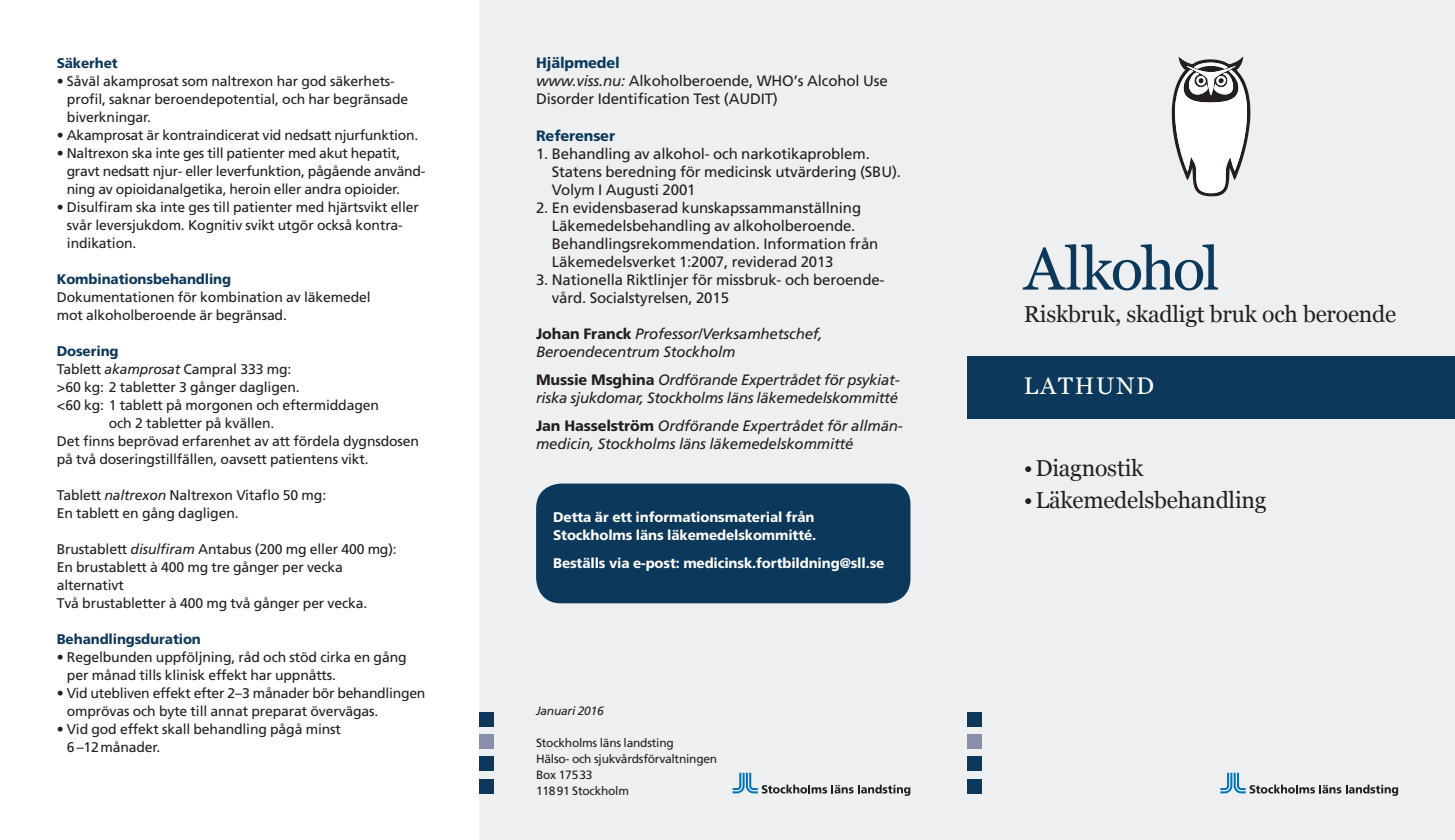
<style>
.page{position:relative;width:1455px;height:840px;background:#fff}
.page>*{position:absolute;margin:0;border:0;box-sizing:border-box;transform-origin:0 0}
.Rubrik{font:60px "Georgia";letter-spacing:-.04em;color:#0c385b}
.t1{font:24px "Georgia";letter-spacing:.075em;color:#fff}
.t2{font:23px "Georgia";letter-spacing:-.01em;color:#231f20}
.Brödtext_Frutiger{font:15px/18px "Frutiger SLL";letter-spacing:-.01em;color:#231f20}
.Brödtext_Frutiger-2{font:italic 15px/18px "Frutiger SLL";letter-spacing:-.01em;color:#231f20}
.Mellanrubrik_x{font:800 15px "Frutiger SLL";letter-spacing:-.01em;color:#0c385b}
.Brödtext_Frutiger-3{font:800 15px "Frutiger SLL";letter-spacing:-.01em;color:#0c385b}
.Brödtext_Frutiger-4{font:14px/18px "Frutiger SLL";letter-spacing:-.01em;color:#231f20}
.Brödtext_Frutiger-5{font:800 14px "Frutiger SLL";letter-spacing:-.01em;color:#fff}
.Mellanrubrik_x-2{font:800 14px "Frutiger SLL";letter-spacing:-.01em;color:#0c385b}
.Brödtext_Frutiger-6{font:12px "Frutiger SLL";letter-spacing:-.02em;color:#231f20}
.Brödtext_Frutiger-7{font:italic 12px "Frutiger SLL";letter-spacing:-.02em;color:#231f20}
.s1{font-style:italic}
.s2{font-weight:800;font-style:normal}
</style>
<div class="page">
<div style="left:479px;top:0;width:975px;height:839px;background:#edeff0"></div>
<div style="left:967px;top:711px;width:14px;height:15px;background:#0c385b"></div>
<div style="left:967px;top:734px;width:14px;height:14px;background:#898fab"></div>
<div style="left:967px;top:756px;width:14px;height:14px;background:#0c385b"></div>
<div style="left:967px;top:778px;width:14px;height:15px;background:#0c385b"></div>
<svg style="left:1171px;top:57px;width:79px;height:139px"></svg>
<div style="left:967px;top:356px;width:487px;height:62px;background:#0c385b"></div>
<svg style="left:732px;top:772px;width:178px;height:23px"></svg>
<div style="left:479px;top:711px;width:15px;height:15px;background:#0c385b"></div>
<div style="left:479px;top:734px;width:15px;height:14px;background:#898fab"></div>
<div style="left:479px;top:756px;width:15px;height:14px;background:#0c385b"></div>
<div style="left:479px;top:778px;width:15px;height:15px;background:#0c385b"></div>
<div style="left:536px;top:483px;width:374px;height:120px;background:#0c385b"></div>
<svg style="left:1220px;top:772px;width:177px;height:23px"></svg>
<p class="Mellanrubrik_x-2" style="left:57px;top:54px;width:63px">Säkerhet</p>
<p class="Brödtext_Frutiger-4" style="left:67px;top:72px;width:343px;text-indent:-10px">• Såväl akamprosat som naltrexon har god säkerhets&shy;profil, saknar beroendepotential, och har begränsade biverkningar.</p>
<p class="Brödtext_Frutiger-4" style="left:57px;top:126px;width:363px">• Akamprosat är kontraindicerat vid nedsatt njurfunktion.</p>
<p class="Brödtext_Frutiger-4" style="left:67px;top:144px;width:360px;text-indent:-10px">• Naltrexon ska inte ges till patienter med akut hepatit, gravt nedsatt njur- eller leverfunktion, pågående använd&shy;ning av opioidanalgetika, heroin eller andra opioider.</p>
<p class="Brödtext_Frutiger-4" style="left:67px;top:198px;width:353px;text-indent:-10px">• Disulfiram ska inte ges till patienter med hjärtsvikt eller svår leversjukdom. Kognitiv svikt utgör också kontra&shy;indikation.</p>
<p class="Mellanrubrik_x-2" style="left:57px;top:270px;width:176px">Kombinationsbehandling</p>
<p class="Brödtext_Frutiger-4" style="left:57px;top:288px;width:315px">Dokumentationen för kombination av läkemedel</p>
<p class="Brödtext_Frutiger-4" style="left:57px;top:306px;width:232px">mot alkoholberoende är begränsad.</p>
<p class="Mellanrubrik_x-2" style="left:57px;top:342px;width:63px">Dosering</p>
<p class="Brödtext_Frutiger-4" style="left:57px;top:360px;width:236px">Tablett <span class="s1">akamprosat</span> Campral 333 mg:</p>
<p class="Brödtext_Frutiger-4" style="left:57px;top:378px;width:244px">&gt;60 kg: 2 tabletter 3 gånger dagligen.</p>
<p class="Brödtext_Frutiger-4" style="left:57px;top:396px;width:324px">&lt;60 kg: 1 tablett på morgonen och eftermiddagen</p>
<p class="Brödtext_Frutiger-4" style="left:109px;top:414px;width:167px">och 2 tabletter på kvällen.</p>
<p class="Brödtext_Frutiger-4" style="left:57px;top:432px;width:364px">Det finns beprövad erfarenhet av att fördela dygnsdosen på två doseringstillfällen, oavsett patientens vikt.</p>
<p class="Brödtext_Frutiger-4" style="left:57px;top:486px;width:271px">Tablett <span class="s1">naltrexon</span> Naltrexon Vitaflo 50 mg:</p>
<p class="Brödtext_Frutiger-4" style="left:57px;top:504px;width:183px">En tablett en gång dagligen.</p>
<p class="Brödtext_Frutiger-4" style="left:57px;top:540px;width:341px">Brustablett <span class="s1">disulfiram</span> Antabus (200 mg eller 400 mg):</p>
<p class="Brödtext_Frutiger-4" style="left:57px;top:558px;width:288px">En brustablett à 400 mg tre gånger per vecka</p>
<p class="Brödtext_Frutiger-4" style="left:57px;top:576px;width:69px">alternativt</p>
<p class="Brödtext_Frutiger-4" style="left:57px;top:594px;width:312px">Två brustabletter à 400 mg två gånger per vecka.</p>
<p class="Mellanrubrik_x-2" style="left:57px;top:630px;width:146px">Behandlingsduration</p>
<p class="Brödtext_Frutiger-4" style="left:67px;top:648px;width:341px;text-indent:-10px">• Regelbunden uppföljning, råd och stöd cirka en gång per månad tills klinisk effekt har uppnåtts.</p>
<p class="Brödtext_Frutiger-4" style="left:67px;top:684px;width:360px;text-indent:-10px">• Vid utebliven effekt efter 2–3 månader bör behandlingen omprövas och byte till annat preparat övervägas.</p>
<p class="Brödtext_Frutiger-4" style="left:67px;top:720px;width:275px;text-indent:-10px">• Vid god effekt skall behandling pågå minst<br>6 –12månader.</p>
<p class="Mellanrubrik_x" style="left:536px;top:54px;width:85px">Hjälpmedel</p>
<p class="Brödtext_Frutiger" style="left:536px;top:72px;width:353px"><span class="s1">www.viss.nu:</span> Alkoholberoende, WHO’s Alcohol Use<br>Disorder Identification Test (AUDIT)</p>
<p class="Brödtext_Frutiger-3" style="left:536px;top:126px;width:81px">Referenser</p>
<p class="Brödtext_Frutiger" style="left:552px;top:144px;width:350px;text-indent:-16px">1. Behandling av alkohol- och narkotikaproblem.<br>Statens beredning för medicinsk utvärdering (SBU).<br>Volym I Augusti 2001</p>
<p class="Brödtext_Frutiger" style="left:552px;top:198px;width:328px;text-indent:-16px">2. En evidensbaserad kunskapssammanställning Läkemedelsbehandling av alkoholberoende.<br>Behandlingsrekommendation. Information från Läkemedelsverket 1:2007, reviderad 2013</p>
<p class="Brödtext_Frutiger" style="left:552px;top:270px;width:333px;text-indent:-16px">3. Nationella Riktlinjer för missbruk- och beroende&shy;vård. Socialstyrelsen, 2015</p>
<p class="Brödtext_Frutiger-2" style="left:536px;top:324px;width:288px"><span class="s2">Johan Franck</span> Professor/Verksamhetschef,<br>Beroendecentrum Stockholm</p>
<p class="Brödtext_Frutiger-2" style="left:536px;top:370px;width:365px"><span class="s2">Mussie Msghina</span> Ordförande Expertrådet för psykiat&shy;riska sjukdomar, Stockholms läns läkemedelskommitté</p>
<p class="Brödtext_Frutiger-2" style="left:536px;top:416px;width:368px"><span class="s2">Jan Hasselström</span> Ordförande Expertrådet för allmän&shy;medicin, Stockholms läns läkemedelskommitté</p>
<p class="Brödtext_Frutiger-5" style="left:553px;top:508px;width:263px">Detta är ett informationsmaterial från</p>
<p class="Brödtext_Frutiger-5" style="left:553px;top:526px;width:265px">Stockholms läns läkemedelskommitté.</p>
<p class="Brödtext_Frutiger-5" style="left:553px;top:554px;width:333px">Beställs via e-post: medicinsk.fortbildning@sll.se</p>
<p class="Brödtext_Frutiger-7" style="left:536px;top:703px;width:69px">Januari 2016</p>
<p class="Brödtext_Frutiger-6" style="left:536px;top:735px;width:139px">Stockholms läns landsting</p>
<p class="Brödtext_Frutiger-6" style="left:536px;top:751px;width:183px">Hälso- och sjukvårdsförvaltningen</p>
<p class="Brödtext_Frutiger-6" style="left:536px;top:767px;width:58px">Box 17533</p>
<p class="Brödtext_Frutiger-6" style="left:536px;top:783px;width:94px">11891 Stockholm</p>
<p class="Rubrik" style="left:1023px;top:235px;width:197px">Alkohol</p>
<p class="t2" style="left:1023px;top:300px;width:374px">Riskbruk, skadligt bruk och beroende</p>
<p class="t1" style="left:1023px;top:371px;width:132px">LATHUND</p>
<p class="t2" style="left:1023px;top:454px;width:121px">•Diagnostik</p>
<p class="t2" style="left:1023px;top:486px;width:244px">•Läkemedelsbehandling</p>
</div>
